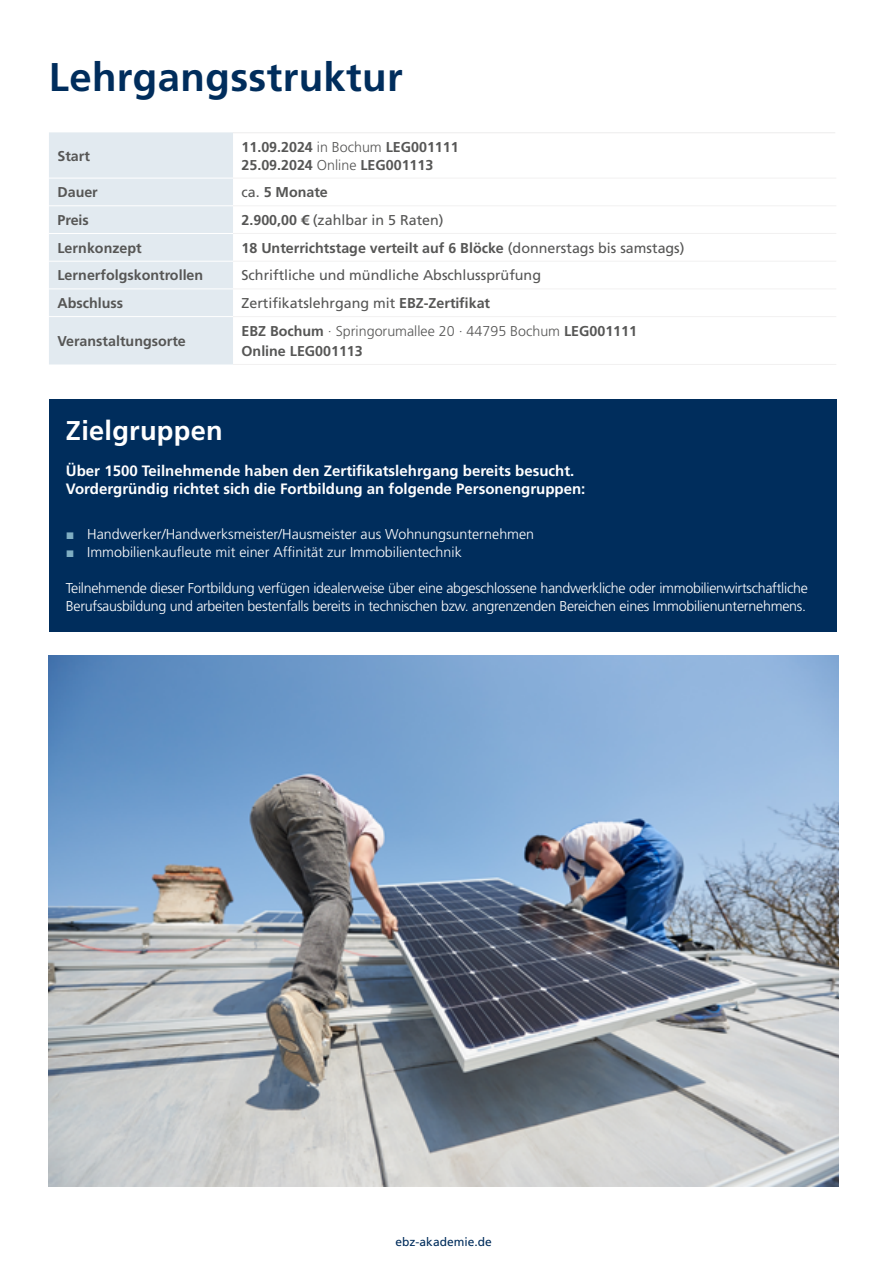
<style>
.page{position:relative;width:881px;height:1263px;background:#fff}
.page>*{position:absolute;margin:0;border:0;box-sizing:border-box;transform-origin:0 0}
.Mengentext_Bold{font:700 40.05px "Frutiger LT Pro";letter-spacing:.01em;color:#002d5c}
.Mengentext{font:700 27.15px "Frutiger LT Pro";letter-spacing:.01em;color:#fff}
.Text{font:700 15px "Frutiger LT Pro";color:#fff}
.Text-2{font:300 14.25px/18px "Frutiger LT Std";letter-spacing:-.02em;color:#fff}
.t1{font:700 14.25px "Frutiger LT Pro";color:#565655}
.Text-3{font:300 14.25px "Frutiger LT Std";color:#fff}
.t2{font:14.25px "Frutiger LT Std";color:#565655}
.t3{font:300 14.25px "Frutiger LT Std";color:#565655}
.t4{font:12px "Frutiger LT Std";color:#002d5c}
.s1{font-family:"Frutiger LT Std";font-weight:300}
.s2{font-family:"Frutiger LT Std";font-weight:400}
.s3{font-family:"Frutiger LT Pro";font-weight:700}
.s4{font-family:"Arial";font-weight:400;color:#7faec2}
</style>
<div class="page">
<div style="left:49px;top:132px;width:184px;height:232px;background:#e2eaf0"></div>
<hr style="left:49px;top:178px;width:184px;height:1px;background:#fff">
<hr style="left:49px;top:205px;width:184px;height:1px;background:#fff">
<hr style="left:49px;top:233px;width:184px;height:1px;background:#fff">
<hr style="left:49px;top:261px;width:184px;height:1px;background:#fff">
<hr style="left:49px;top:288px;width:184px;height:1px;background:#fff">
<hr style="left:49px;top:316px;width:184px;height:1px;background:#fff">
<hr style="left:233px;top:178px;width:603px;height:1px;background:#f2f1f1">
<hr style="left:233px;top:205px;width:603px;height:1px;background:#f2f1f1">
<hr style="left:233px;top:233px;width:603px;height:1px;background:#f2f1f1">
<hr style="left:233px;top:261px;width:603px;height:1px;background:#f2f1f1">
<hr style="left:233px;top:288px;width:603px;height:1px;background:#f2f1f1">
<hr style="left:233px;top:316px;width:603px;height:1px;background:#f2f1f1">
<hr style="left:233px;top:364px;width:603px;height:1px;background:#f2f1f1">
<hr style="left:233px;top:132px;width:601px;height:1px;background:#edecec">
<div style="left:49px;top:399px;width:787px;height:232px;background:#002d5c"></div>
<img style="left:49px;top:655px;width:789px;height:531px">
<p class="Mengentext_Bold" style="left:49px;top:53px;width:355px">Lehrgangsstruktur</p>
<p class="t1" style="left:57px;top:147px;width:34px">Start</p>
<p class="t1" style="left:241px;top:138px;width:219px">11.09.2024 <span class="s1">in Bochum</span> LEG001111</p>
<p class="t1" style="left:241px;top:156px;width:193px">25.09.2024 <span class="s1">Online</span> LEG001113</p>
<p class="t1" style="left:57px;top:184px;width:42px">Dauer</p>
<p class="t1" style="left:241px;top:184px;width:88px"><span class="s2">ca.</span> 5 Monate</p>
<p class="t1" style="left:57px;top:212px;width:33px">Preis</p>
<p class="t2" style="left:241px;top:212px;width:203px"><span class="s3">2.900,00 €</span> (zahlbar in 5 Raten)</p>
<p class="t1" style="left:57px;top:239px;width:86px">Lernkonzept</p>
<p class="t1" style="left:241px;top:239px;width:444px">18 Unterrichtstage verteilt auf 6 Blöcke <span class="s2">(donnerstags bis samstags)</span></p>
<p class="t1" style="left:57px;top:267px;width:147px">Lernerfolgskontrollen</p>
<p class="t2" style="left:241px;top:267px;width:301px">Schriftliche und mündliche Abschlussprüfung</p>
<p class="t1" style="left:57px;top:295px;width:67px">Abschluss</p>
<p class="t2" style="left:241px;top:295px;width:250px">Zertifikatslehrgang mit <span class="s3">EBZ-Zertifikat</span></p>
<p class="t1" style="left:57px;top:333px;width:130px">Veranstaltungsorte</p>
<p class="t3" style="left:241px;top:323px;width:397px"><span class="s3">EBZ Bochum</span> ∙ Springorumallee 20 ∙ 44795 Bochum <span class="s3">LEG001111</span></p>
<p class="t1" style="left:241px;top:342px;width:123px">Online LEG001113</p>
<p class="Mengentext" style="left:66px;top:414px;width:158px">Zielgruppen</p>
<p class="Text" style="left:66px;top:461px;width:509px">Über 1500 Teilnehmende haben den Zertifikatslehrgang bereits besucht.</p>
<p class="Text" style="left:66px;top:479px;width:520px">Vordergründig richtet sich die Fortbildung an folgende Personengruppen:</p>
<p class="Text-3" style="left:66px;top:525px;width:469px"><span class="s4">■</span> Handwerker/Handwerksmeister/Hausmeister aus Wohnungsunternehmen</p>
<p class="Text-3" style="left:66px;top:543px;width:397px"><span class="s4">■</span> Immobilienkaufleute mit einer Affinität zur Immobilientechnik</p>
<p class="Text-2" style="left:66px;top:579px;width:743px">Teilnehmende dieser Fortbildung verfügen idealerweise über eine abgeschlossene handwerkliche oder immobilienwirtschaftliche<br>Berufsausbildung und arbeiten bestenfalls bereits in technischen bzw. angrenzenden Bereichen eines Immobilienunternehmens.</p>
<p class="t4" style="left:395px;top:1235px;width:98px">ebz-akademie.de</p>
</div>
